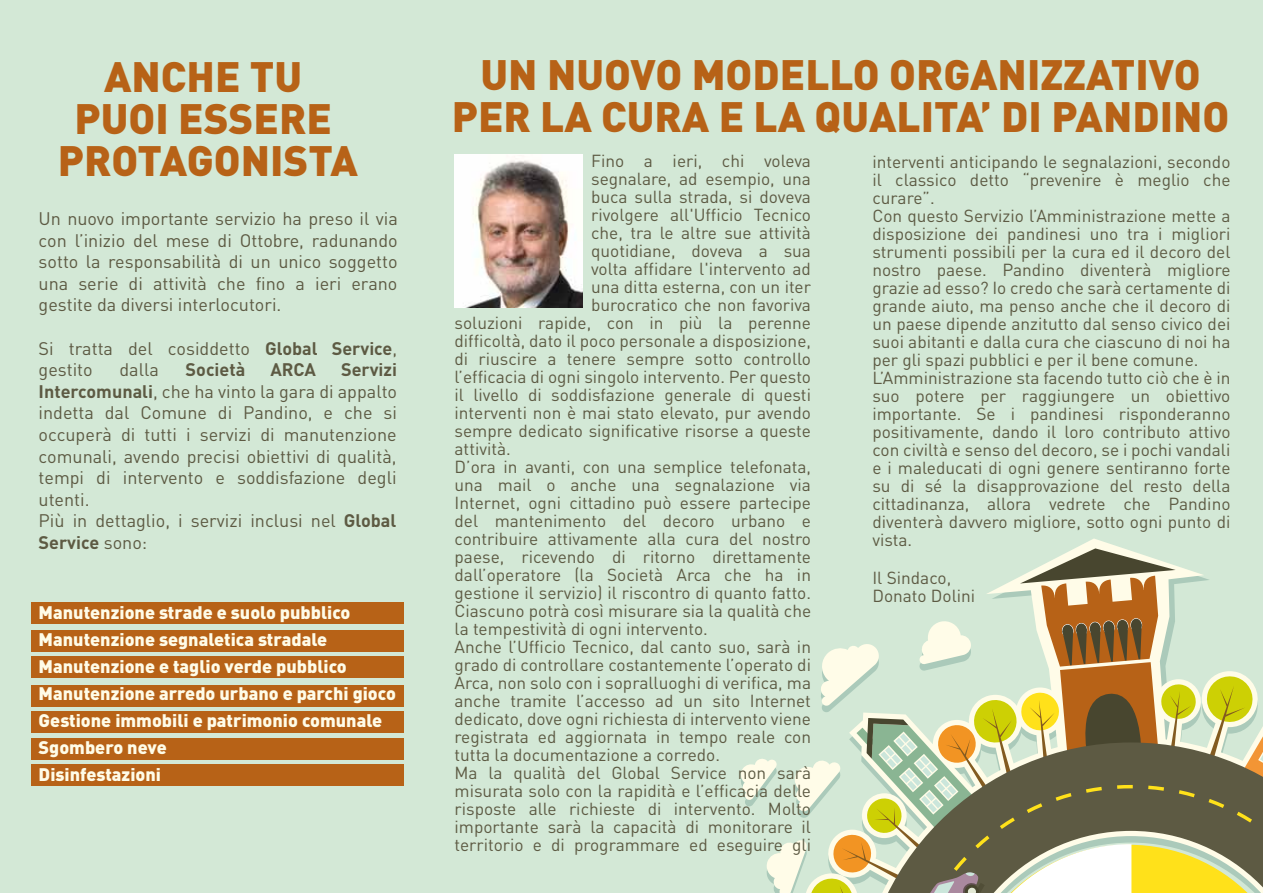
<style>
.page{position:relative;width:1263px;height:893px;background:#d3e8d6}
.page>*{position:absolute;margin:0;border:0;box-sizing:border-box;transform-origin:0 0}
.t1{font:900 42px/42px "DIN";color:#b76217;text-align:center}
.t2{font:18px/21.6px "DIN";color:#5d5a43}
.t3{font:900 18px/27px "DIN";color:#fffce8}
.t4{font:700 18px "DIN";color:#5d5a43}
.t5{font:17.25px/18px "DIN";color:#5d5a43}
.s1{font-weight:700}
</style>
<div class="page">
<svg style="left:1076px;top:538px;width:46px;height:10px"></svg>
<svg style="left:741px;top:548px;width:522px;height:345px"></svg>
<div style="left:31px;top:602px;width:372px;height:21px;background:#b76217"></div>
<div style="left:31px;top:631px;width:372px;height:21px;background:#b76217"></div>
<div style="left:31px;top:657px;width:372px;height:21px;background:#b76217"></div>
<div style="left:31px;top:685px;width:372px;height:21px;background:#b76217"></div>
<div style="left:31px;top:711px;width:372px;height:21px;background:#b76217"></div>
<div style="left:31px;top:739px;width:372px;height:21px;background:#b76217"></div>
<div style="left:31px;top:764px;width:372px;height:21px;background:#b76217"></div>
<img style="left:455px;top:155px;width:127px;height:152px">
<h1 class="t1" style="left:58px;top:53px;width:302px">ANCHE TU<br>PUOI ESSERE<br>PROTAGONISTA</h1>
<h1 class="t1" style="left:452px;top:51px;width:779px">UN NUOVO MODELLO ORGANIZZATIVO<br>PER LA CURA E LA QUALITA’ DI PANDINO</h1>
<p class="t5" style="left:591px;top:152px;width:221px">Fino a ieri, chi voleva</p>
<p class="t5" style="left:591px;top:170px;width:221px">segnalare, ad esempio, una</p>
<p class="t5" style="left:591px;top:188px;width:221px">buca sulla strada, si doveva</p>
<p class="t5" style="left:591px;top:206px;width:221px">rivolgere all'Ufficio Tecnico</p>
<p class="t5" style="left:591px;top:224px;width:221px">che, tra le altre sue attività</p>
<p class="t5" style="left:591px;top:242px;width:221px">quotidiane, doveva a sua</p>
<p class="t5" style="left:591px;top:260px;width:221px">volta affidare l'intervento ad</p>
<p class="t5" style="left:591px;top:278px;width:221px">una ditta esterna, con un iter</p>
<p class="t5" style="left:591px;top:296px;width:221px">burocratico che non favoriva</p>
<p class="t5" style="left:454px;top:314px;width:358px">soluzioni rapide, con in più la perenne</p>
<p class="t5" style="left:454px;top:332px;width:358px">difficoltà, dato il poco personale a disposizione,</p>
<p class="t5" style="left:454px;top:350px;width:358px">di riuscire a tenere sempre sotto controllo</p>
<p class="t5" style="left:454px;top:368px;width:358px">l’efficacia di ogni singolo intervento. Per questo</p>
<p class="t5" style="left:454px;top:386px;width:358px">il livello di soddisfazione generale di questi</p>
<p class="t5" style="left:454px;top:404px;width:358px">interventi non è mai stato elevato, pur avendo</p>
<p class="t5" style="left:454px;top:422px;width:358px">sempre dedicato significative risorse a queste</p>
<p class="t5" style="left:454px;top:440px;width:58px">attività.</p>
<p class="t5" style="left:454px;top:458px;width:358px">D’ora in avanti, con una semplice telefonata,</p>
<p class="t5" style="left:454px;top:476px;width:358px">una mail o anche una segnalazione via</p>
<p class="t5" style="left:454px;top:494px;width:358px">Internet, ogni cittadino può essere partecipe</p>
<p class="t5" style="left:454px;top:512px;width:358px">del mantenimento del decoro urbano e</p>
<p class="t5" style="left:454px;top:530px;width:358px">contribuire attivamente alla cura del nostro</p>
<p class="t5" style="left:454px;top:548px;width:358px">paese, ricevendo di ritorno direttamente</p>
<p class="t5" style="left:454px;top:566px;width:358px">dall’operatore (la Società Arca che ha in</p>
<p class="t5" style="left:454px;top:583px;width:358px">gestione il servizio) il riscontro di quanto fatto.</p>
<p class="t5" style="left:454px;top:601px;width:358px">Ciascuno potrà così misurare sia la qualità che</p>
<p class="t5" style="left:454px;top:619px;width:255px">la tempestività di ogni intervento.</p>
<p class="t5" style="left:454px;top:637px;width:358px">Anche l’Ufficio Tecnico, dal canto suo, sarà in</p>
<p class="t5" style="left:454px;top:655px;width:358px">grado di controllare costantemente l’operato di</p>
<p class="t5" style="left:454px;top:673px;width:358px">Arca, non solo con i sopralluoghi di verifica, ma</p>
<p class="t5" style="left:454px;top:691px;width:358px">anche tramite l’accesso ad un sito Internet</p>
<p class="t5" style="left:454px;top:709px;width:358px">dedicato, dove ogni richiesta di intervento viene</p>
<p class="t5" style="left:454px;top:727px;width:358px">registrata ed aggiornata in tempo reale con</p>
<p class="t5" style="left:454px;top:745px;width:267px">tutta la documentazione a corredo.</p>
<p class="t5" style="left:454px;top:763px;width:358px">Ma la qualità del Global Service non sarà</p>
<p class="t5" style="left:454px;top:781px;width:358px">misurata solo con la rapidità e l’efficacia delle</p>
<p class="t5" style="left:454px;top:799px;width:358px">risposte alle richieste di intervento. Molto</p>
<p class="t5" style="left:454px;top:817px;width:358px">importante sarà la capacità di monitorare il</p>
<p class="t5" style="left:454px;top:835px;width:358px">territorio e di programmare ed eseguire gli</p>
<p class="t5" style="left:872px;top:152px;width:360px">interventi anticipando le segnalazioni, secondo il classico detto “prevenire è meglio che curare”.<br>Con questo Servizio l’Amministrazione mette a disposizione dei pandinesi uno tra i migliori strumenti possibili per la cura ed il decoro del nostro paese. Pandino diventerà migliore grazie ad esso? Io credo che sarà certamente di grande aiuto, ma penso anche che il decoro di un paese dipende anzitutto dal senso civico dei suoi abitanti e dalla cura che ciascuno di noi ha per gli spazi pubblici e per il bene comune.<br>L’Amministrazione sta facendo tutto ciò che è in suo potere per raggiungere un obiettivo importante. Se i pandinesi risponderanno positivamente, dando il loro contributo attivo con civiltà e senso del decoro, se i pochi vandali e i maleducati di ogni genere sentiranno forte su di sé la disapprovazione del resto della cittadinanza, allora vedrete che Pandino diventerà davvero migliore, sotto ogni punto di vista.</p>
<p class="t5" style="left:872px;top:569px;width:104px">Il Sindaco,<br>Donato Dolini</p>
<p class="t2" style="left:39px;top:207px;width:361px;text-align:justify">Un nuovo importante servizio ha preso il via con l’inizio del mese di Ottobre, radunando sotto la responsabilità di un unico soggetto una serie di attività che fino a ieri erano gestite da diversi interlocutori.</p>
<p class="t2" style="left:39px;top:337px;width:360px">Si tratta del cosiddetto <span class="s1">Global Service</span>, gestito</p>
<p class="t2" style="left:119px;top:359px;width:41px">dalla</p>
<p class="t4" style="left:186px;top:358px;width:61px">Società</p>
<p class="t4" style="left:270px;top:358px;width:47px">ARCA</p>
<p class="t2" style="left:39px;top:359px;width:360px;text-indent:302px"><span class="s1">Servizi<br>Intercomunali</span>, che ha vinto la gara di appalto indetta dal Comune di Pandino, e che si occuperà di tutti i servizi di manutenzione comunali, avendo precisi obiettivi di qualità, tempi di intervento e soddisfazione degli utenti.<br>Più in dettaglio, i servizi inclusi nel <span class="s1">Global<br>Service</span> sono:</p>
<p class="t3" style="left:39px;top:598px;width:359px">Manutenzione strade e suolo pubblico<br>Manutenzione segnaletica stradale<br>Manutenzione e taglio verde pubblico<br>Manutenzione arredo urbano e parchi gioco<br>Gestione immobili e patrimonio comunale<br>Sgombero neve<br>Disinfestazioni</p>
</div>
